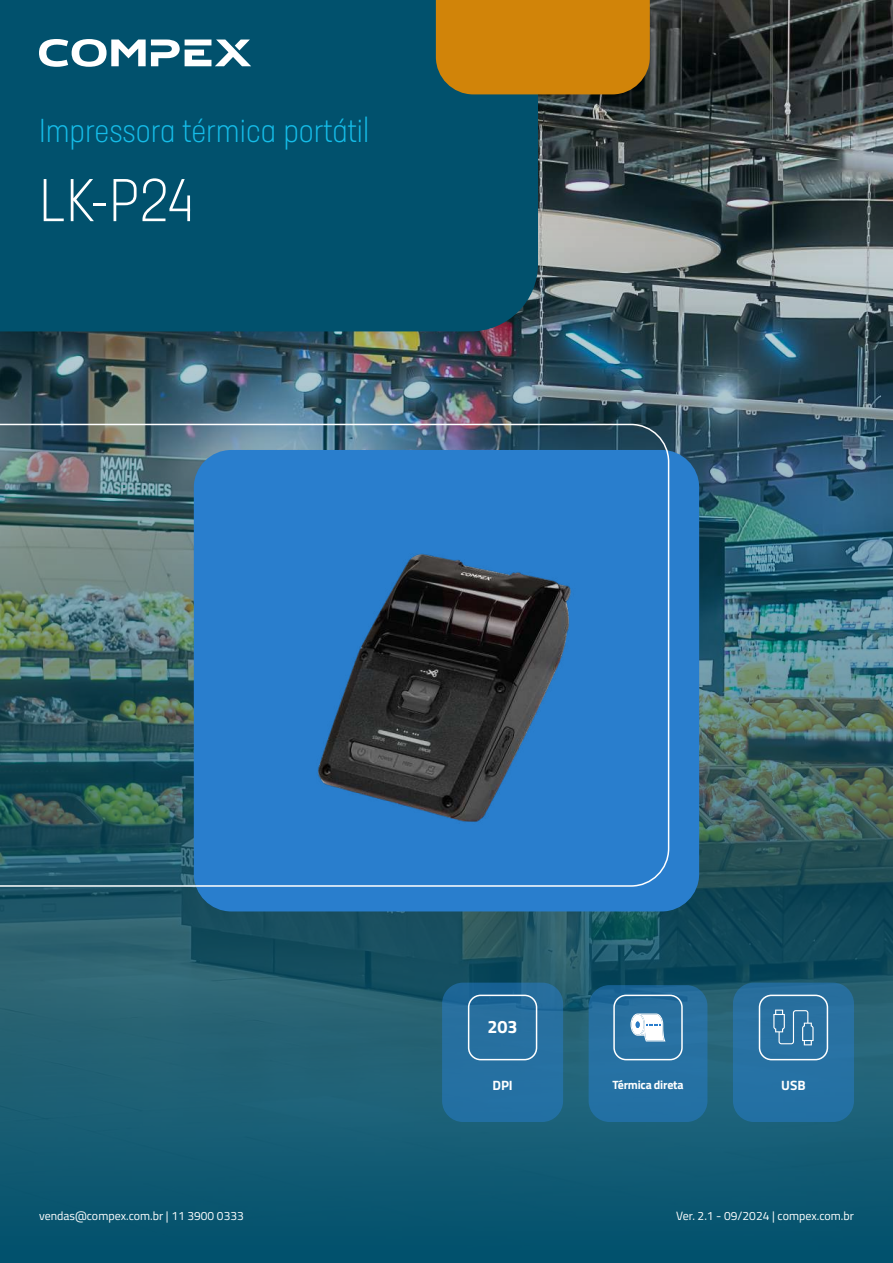
<style>
.page{position:relative;width:893px;height:1263px;background:#fff}
.page>*{position:absolute;margin:0;border:0;box-sizing:border-box;transform-origin:0 0}
.t1{font:300 condensed 60px "Neusa Next Pro";color:#fff}
.t2{font:300 condensed 33px "Neusa Next Pro";color:#15bde9}
.t3{font:700 18px "Titillium Web";color:#fff}
.t4{font:700 13.5px "Titillium Web";color:#fff}
.t5{font:12px "Titillium Web";color:#fff}
.t6{font:700 12px "Titillium Web";letter-spacing:-.02em;color:#fff}
</style>
<div class="page">
<img style="left:0;top:0;width:893px;height:1263px">
<div style="left:0;top:0;width:538px;height:331px;background:#01516d"></div>
<div style="left:436px;top:0;width:214px;height:94px;background:#d18409"></div>
<svg style="left:39px;top:39px;width:212px;height:28px"></svg>
<div style="left:194px;top:450px;width:505px;height:461px;background:#297ecd;border-radius:38px"></div>
<img style="left:0;top:424px;width:669px;height:463px">
<img style="left:212px;top:461px;width:439px;height:426px">
<div style="left:733px;top:983px;width:121px;height:139px;background:#2671a3;border-radius:21px"></div>
<svg style="left:442px;top:983px;width:121px;height:139px;background:#256e9f"></svg>
<div style="left:589px;top:985px;width:118px;height:137px;background:linear-gradient(to right,#246fa1,#2771a3);border-radius:21px"></div>
<div style="left:613px;top:994px;width:70px;height:66px;border:2px solid #fff;border-radius:12px"></div>
<div style="left:759px;top:994px;width:69px;height:66px;border:2px solid #fff;border-radius:12px"></div>
<svg style="left:631px;top:1013px;width:34px;height:28px"></svg>
<div style="left:468px;top:994px;width:69px;height:66px;border:2px solid #fff;border-radius:12px"></div>
<svg style="left:773px;top:1009px;width:41px;height:36px"></svg>
<h2 class="t2" style="left:39px;top:111px;width:332px">Impressora térmica portátil</h2>
<h1 class="t1" style="left:39px;top:164px;width:156px">LK-P24</h1>
<p class="t5" style="left:39px;top:1207px;width:206px">vendas@compex.com.br | 11 3900 0333</p>
<h3 class="t3" style="left:487px;top:1013px;width:32px">203</h3>
<p class="t4" style="left:492px;top:1075px;width:22px">DPI</p>
<p class="t6" style="left:612px;top:1075px;width:73px">Térmica direta</p>
<p class="t4" style="left:781px;top:1075px;width:26px">USB</p>
<p class="t5" style="left:676px;top:1207px;width:179px">Ver. 2.1 - 09/2024 | compex.com.br</p>
</div>
